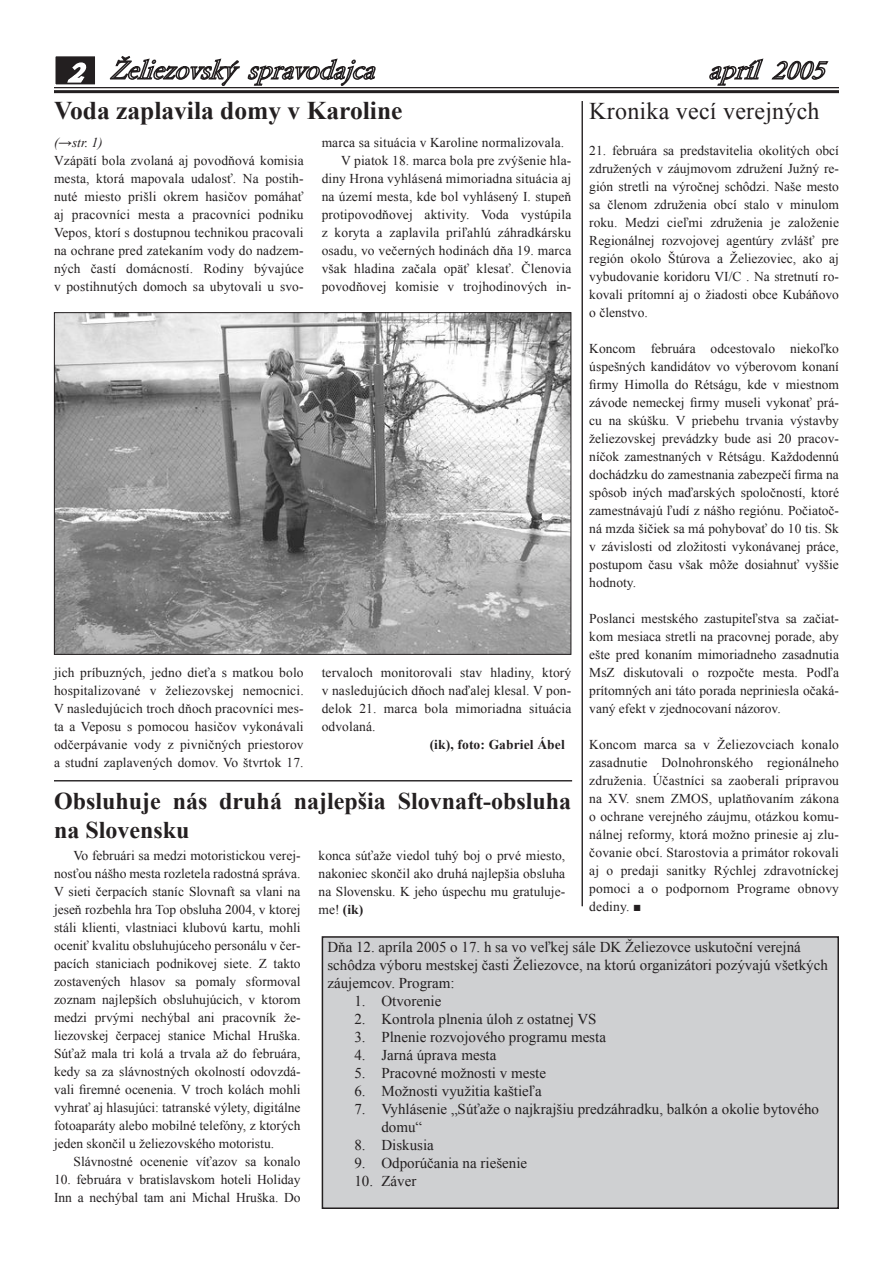
<style>
.page{position:relative;width:893px;height:1263px;background:#fff}
.page>*{position:absolute;margin:0;border:0;box-sizing:border-box;transform-origin:0 0}
.Body_Text_3{font:700 25.5px "Times New Roman";color:#231f20}
.heading_1{font:700 24px/28.8px "Times New Roman";color:#231f20}
.t1{font:24px "Times New Roman";letter-spacing:.01em;color:#231f20}
.t2{font:15px/18px "Times New Roman";color:#231f20}
.t3{font:13.5px/18px "Times New Roman";color:#231f20;text-align:justify}
.t4{font:700 13.5px "Times New Roman";letter-spacing:.01em;color:#231f20}
.t5{font:italic 13.5px "Times New Roman";color:#231f20}
.s1{font-weight:700}
</style>
<div class="page">
<hr style="left:54px;top:90px;width:785px;height:3px;background:#231f20">
<svg style="left:109px;top:56px;width:131px;height:30px"></svg>
<svg style="left:247px;top:58px;width:129px;height:28px"></svg>
<hr style="left:54px;top:87px;width:785px;height:1px;background:#231f20">
<div style="left:55px;top:56px;width:41px;height:29px;background:#231f20"></div>
<svg style="left:67px;top:62px;width:20px;height:21px"></svg>
<div style="left:54px;top:55px;width:43px;height:31px;border:2px solid #fff"></div>
<svg style="left:709px;top:58px;width:120px;height:28px"></svg>
<img style="left:56px;top:314px;width:513px;height:339px">
<hr style="left:582px;top:101px;width:1px;height:805px;background:#231f20">
<hr style="left:54px;top:780px;width:518px;height:1px;background:#231f20">
<div style="left:322px;top:937px;width:516px;height:271px;background:#cfd0d2"></div>
<div style="left:322px;top:936px;width:517px;height:273px;border:2px solid #231f20"></div>
<p class="Body_Text_3" style="left:54px;top:92px;width:350px">Voda zaplavila domy v Karoline</p>
<p class="t1" style="left:589px;top:95px;width:232px">Kronika vecí verejných</p>
<p class="t3" style="left:589px;top:141px;width:251px">21. februára sa predstavitelia okolitých obcí združených v záujmovom združení Južný re&shy;gión stretli na výročnej schôdzi. Naše mesto sa členom združenia obcí stalo v minulom roku. Medzi cieľmi združenia je založenie Regionálnej rozvojovej agentúry zvlášť pre región okolo Štúrova a Želiezoviec, ako aj vybudovanie koridoru VI/C . Na stretnutí ro&shy;kovali prítomní aj o žiadosti obce Kubáňovo o členstvo.</p>
<p class="t3" style="left:589px;top:339px;width:251px">Koncom februára odcestovalo niekoľko úspešných kandidátov vo výberovom konaní firmy Himolla do Rétságu, kde v miestnom závode nemeckej firmy museli vykonať prá&shy;cu na skúšku. V priebehu trvania výstavby želiezovskej prevádzky bude asi 20 pracov&shy;níčok zamestnaných v Rétságu. Každodennú dochádzku do zamestnania zabezpečí firma na spôsob iných maďarských spoločností, ktoré zamestnávajú ľudí z nášho regiónu. Počiatoč&shy;ná mzda šičiek sa má pohybovať do 10 tis. Sk v závislosti od zložitosti vykonávanej práce, postupom času však môže dosiahnuť vyššie hodnoty.</p>
<p class="t3" style="left:589px;top:609px;width:251px">Poslanci mestského zastupiteľstva sa začiat&shy;kom mesiaca stretli na pracovnej porade, aby ešte pred konaním mimoriadneho zasadnutia MsZ diskutovali o rozpočte mesta. Podľa prítomných ani táto porada nepriniesla očaká&shy;vaný efekt v zjednocovaní názorov.</p>
<p class="t3" style="left:589px;top:735px;width:251px">Koncom marca sa v Želiezovciach konalo zasadnutie Dolnohronského regionálneho združenia. Účastníci sa zaoberali prípravou na XV. snem ZMOS, uplatňovaním zákona o ochrane verejného záujmu, otázkou komu&shy;nálnej reformy, ktorá možno prinesie aj zlu&shy;čovanie obcí. Starostovia a primátor rokovali aj o predaji sanitky Rýchlej zdravotníckej pomoci a o podpornom Programe obnovy dediny. ■</p>
<p class="t3" style="left:322px;top:133px;width:244px">marca sa situácia v Karoline normalizovala.</p>
<p class="t3" style="left:322px;top:151px;width:251px;text-indent:19px">V piatok 18. marca bola pre zvýšenie hla&shy;diny Hrona vyhlásená mimoriadna situácia aj na území mesta, kde bol vyhlásený I. stupeň protipovodňovej aktivity. Voda vystúpila z koryta a zaplavila priľahlú záhradkársku osadu, vo večerných hodinách dňa 19. marca však hladina začala opäť klesať. Členovia povodňovej komisie v trojhodinových in-</p>
<p class="t5" style="left:54px;top:133px;width:50px">(→str. 1)</p>
<p class="t3" style="left:54px;top:151px;width:251px">Vzápätí bola zvolaná aj povodňová komisia mesta, ktorá mapovala udalosť. Na postih&shy;nuté miesto prišli okrem hasičov pomáhať aj pracovníci mesta a pracovníci podniku Vepos, ktorí s dostupnou technikou pracovali na ochrane pred zatekaním vody do nadzem&shy;ných častí domácností. Rodiny bývajúce v postihnutých domoch sa ubytovali u svo-</p>
<p class="t3" style="left:54px;top:663px;width:251px">jich príbuzných, jedno dieťa s matkou bolo hospitalizované v želiezovskej nemocnici.<br>V nasledujúcich troch dňoch pracovníci mes&shy;ta a Veposu s pomocou hasičov vykonávali odčerpávanie vody z pivničných priestorov a studní zaplavených domov. Vo štvrtok 17.</p>
<p class="t3" style="left:322px;top:663px;width:251px">tervaloch monitorovali stav hladiny, ktorý v nasledujúcich dňoch naďalej klesal. V pon&shy;delok 21. marca bola mimoriadna situácia odvolaná.</p>
<p class="t4" style="left:430px;top:735px;width:137px">(ik), foto: Gabriel Ábel</p>
<p class="heading_1" style="left:54px;top:786px;width:519px">Obsluhuje nás druhá najlepšia Slovnaft-obsluha na Slovensku</p>
<p class="t3" style="left:54px;top:846px;width:248px;text-indent:20px">Vo februári sa medzi motoristickou verej&shy;nosťou nášho mesta rozletela radostná správa.<br>V sieti čerpacích staníc Slovnaft sa vlani na jeseň rozbehla hra Top obsluha 2004, v ktorej stáli klienti, vlastniaci klubovú kartu, mohli oceniť kvalitu obsluhujúceho personálu v čer&shy;pacích staniciach podnikovej siete. Z takto zostavených hlasov sa pomaly sformoval zoznam najlepších obsluhujúcich, v ktorom medzi prvými nechýbal ani pracovník že&shy;liezovskej čerpacej stanice Michal Hruška.<br>Súťaž mala tri kolá a trvala až do februára, kedy sa za slávnostných okolností odovzdá&shy;vali firemné ocenenia. V troch kolách mohli vyhrať aj hlasujúci: tatranské výlety, digitálne fotoaparáty alebo mobilné telefóny, z ktorých jeden skončil u želiezovského motoristu.</p>
<p class="t3" style="left:74px;top:1152px;width:229px">Slávnostné ocenenie víťazov sa konalo</p>
<p class="t3" style="left:54px;top:1170px;width:248px">10. februára v bratislavskom hoteli Holiday<br>Inn a nechýbal tam ani Michal Hruška. Do</p>
<p class="t3" style="left:319px;top:846px;width:248px">konca súťaže viedol tuhý boj o prvé miesto, nakoniec skončil ako druhá najlepšia obsluha na Slovensku. K jeho úspechu mu gratuluje&shy;me! <span class="s1">(ik)</span></p>
<p class="t2" style="left:327px;top:938px;width:502px">Dňa 12. apríla 2005 o 17. h sa vo veľkej sále DK Želiezovce uskutoční verejná schôdza výboru mestskej časti Želiezovce, na ktorú organizátori pozývajú všetkých záujemcov. Program:</p>
<p class="t2" style="left:354px;top:992px;width:88px">1. Otvorenie</p>
<p class="t2" style="left:354px;top:1010px;width:244px">2. Kontrola plnenia úloh z ostatnej VS</p>
<p class="t2" style="left:354px;top:1028px;width:253px">3. Plnenie rozvojového programu mesta</p>
<p class="t2" style="left:354px;top:1046px;width:143px">4. Jarná úprava mesta</p>
<p class="t2" style="left:354px;top:1064px;width:193px">5. Pracovné možnosti v meste</p>
<p class="t2" style="left:354px;top:1082px;width:189px">6. Možnosti využitia kaštieľa</p>
<p class="t2" style="left:381px;top:1100px;width:439px;text-indent:-27px">7. Vyhlásenie „Súťaže o najkrajšiu predzáhradku, balkón a okolie bytového domu“</p>
<p class="t2" style="left:354px;top:1136px;width:81px">8. Diskusia</p>
<p class="t2" style="left:354px;top:1154px;width:174px">9. Odporúčania na riešenie</p>
<p class="t2" style="left:354px;top:1172px;width:63px">10. Záver</p>
</div>
